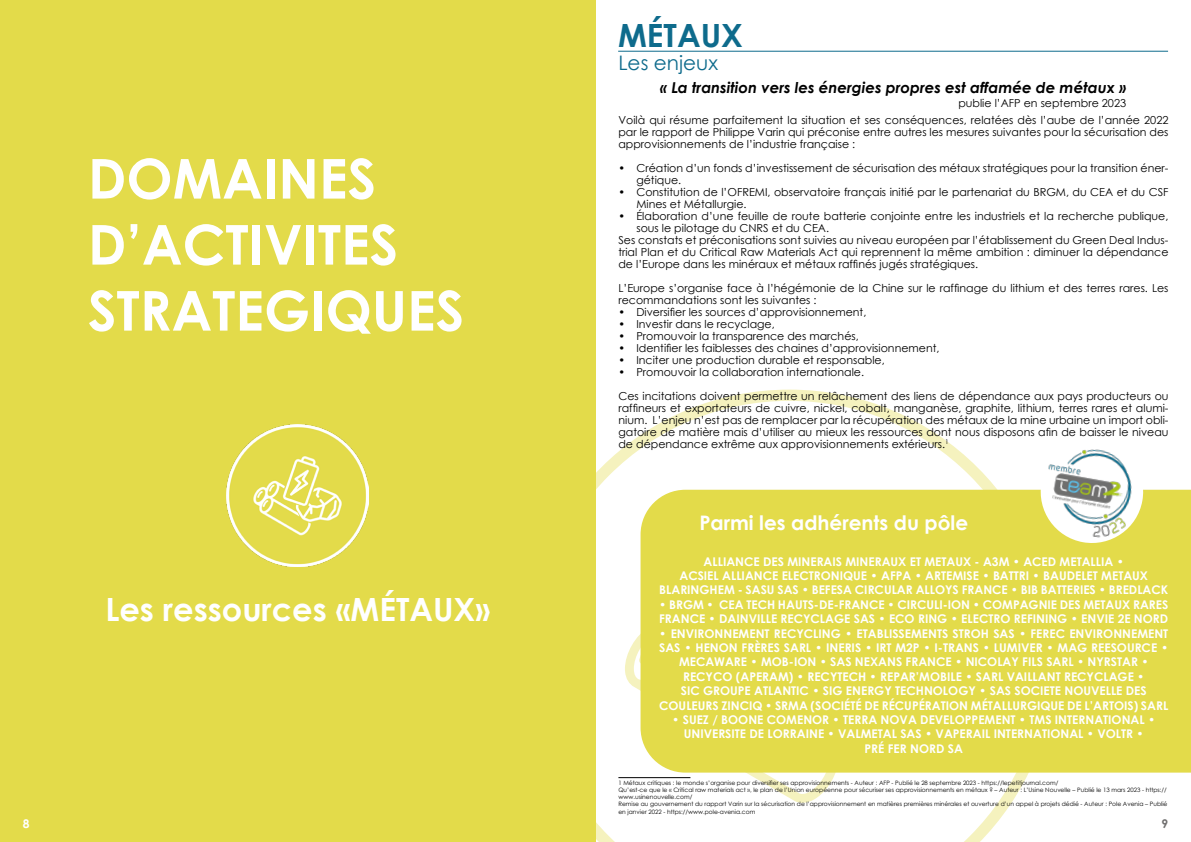
<style>
.page{position:relative;width:1191px;height:842px;background:#fff}
.page>*{position:absolute;margin:0;border:0;box-sizing:border-box;transform-origin:0 0}
.t1{font:700 55px/66px "Century Gothic";color:#fff}
.t2{font:700 32px "Century Gothic";color:#fff}
.t3{font:700 32px "Century Gothic";color:#0e6b8c}
.t4{font:700 20px "Century Gothic";color:#fff}
.t5{font:20px "Century Gothic";color:#0e6b8c}
.t6{font:italic 700 15px "Century Gothic";color:#000}
.t7{font:700 12px/14.4px "Century Gothic";color:#fff;text-align:center}
.t8{font:700 12px "Century Gothic";color:#706f6f}
.t9{font:11px/12px "Century Gothic";color:#000}
.t10{font:6px/7.2px "Century Gothic";color:#000}
</style>
<div class="page">
<svg style="left:595px;top:390px;width:441px;height:452px"></svg>
<svg style="left:625px;top:507px;width:329px;height:297px"></svg>
<hr style="left:618px;top:777px;width:72px;height:1px;background:#000">
<div style="left:640px;top:490px;width:551px;height:283px;background:#e3db4a"></div>
<div style="left:0;top:0;width:595px;height:842px;background:#e3db4a"></div>
<svg style="left:1036px;top:489px;width:111px;height:58px"></svg>
<img style="left:1038px;top:449px;width:105px;height:92px">
<img style="left:227px;top:425px;width:142px;height:142px">
<hr style="left:618px;top:51px;width:550px;height:1px;background:#0e6b8c">
<h2 class="t3" style="left:618px;top:11px;width:126px">MÉTAUX</h2>
<h3 class="t5" style="left:618px;top:49px;width:101px">Les enjeux</h3>
<h1 class="t1" style="left:88px;top:143px;width:378px">DOMAINES<br>D’ACTIVITES<br>STRATEGIQUES</h1>
<h2 class="t2" style="left:105px;top:585px;width:386px">Les ressources «MÉTAUX»</h2>
<h3 class="t6" style="left:660px;top:76px;width:467px">« La transition vers les énergies propres est affamée de métaux »</h3>
<p class="t9" style="left:958px;top:97px;width:169px">publie l’AFP en septembre 2023</p>
<p class="t9" style="left:618px;top:113px;width:551px;text-align:justify">Voilà qui résume parfaitement la situation et ses conséquences, relatées dès l’aube de l’année 2022 par le rapport de Philippe Varin qui préconise entre autres les mesures suivantes pour la sécurisation des approvisionnements de l’industrie française :</p>
<p class="t9" style="left:636px;top:161px;width:533px;text-indent:-18px">• Création d’un fonds d’investissement de sécurisation des métaux stratégiques pour la transition éner&shy;gétique.</p>
<p class="t9" style="left:636px;top:185px;width:533px;text-indent:-18px">• Constitution de l’OFREMI, observatoire français initié par le partenariat du BRGM, du CEA et du CSF<br>Mines et Métallurgie.</p>
<p class="t9" style="left:618px;top:209px;width:551px">• Élaboration d’une feuille de route batterie conjointe entre les industriels et la recherche publique,</p>
<p class="t9" style="left:636px;top:221px;width:194px">sous le pilotage du CNRS et du CEA.</p>
<p class="t9" style="left:618px;top:233px;width:551px">Ses constats et préconisations sont suivies au niveau européen par l’établissement du Green Deal Indus-</p>
<p class="t9" style="left:618px;top:245px;width:551px">trial Plan et du Critical Raw Materials Act qui reprennent la même ambition : diminuer la dépendance</p>
<p class="t9" style="left:618px;top:257px;width:361px">de l’Europe dans les minéraux et métaux raffinés jugés stratégiques.</p>
<p class="t9" style="left:618px;top:281px;width:551px">L’Europe s’organise face à l’hégémonie de la Chine sur le raffinage du lithium et des terres rares. Les recommandations sont les suivantes :</p>
<p class="t9" style="left:618px;top:305px;width:249px">• Diversifier les sources d’approvisionnement,</p>
<p class="t9" style="left:618px;top:317px;width:158px">• Investir dans le recyclage,</p>
<p class="t9" style="left:618px;top:329px;width:242px">• Promouvoir la transparence des marchés,</p>
<p class="t9" style="left:618px;top:341px;width:322px">• Identifier les faiblesses des chaines d’approvisionnement,</p>
<p class="t9" style="left:618px;top:353px;width:268px">• Inciter une production durable et responsable,</p>
<p class="t9" style="left:618px;top:359px;width:551px;line-height:24px">• Promouvoir la collaboration internationale.<br>Ces incitations doivent permettre un relâchement des liens de dépendance aux pays producteurs ou</p>
<p class="t9" style="left:618px;top:401px;width:551px;text-align:justify">raffineurs et exportateurs de cuivre, nickel, cobalt, manganèse, graphite, lithium, terres rares et alumi&shy;nium. L’enjeu n’est pas de remplacer par la récupération des métaux de la mine urbaine un import obli&shy;gatoire de matière mais d’utiliser au mieux les ressources dont nous disposons afin de baisser le niveau de dépendance extrême aux approvisionnements extérieurs.<sup>1</sup></p>
<h3 class="t4" style="left:699px;top:508px;width:270px">Parmi les adhérents du pôle</h3>
<p class="t7" style="left:659px;top:553px;width:510px">ALLIANCE DES MINERAIS MINERAUX ET METAUX - A3M • ACED METALLIA •<br>ACSIEL ALLIANCE ELECTRONIQUE • AFPA • ARTEMISE • BATTRI • BAUDELET METAUX<br>BLARINGHEM - SASU SAS • BEFESA CIRCULAR ALLOYS FRANCE • BIB BATTERIES • BREDLACK</p>
<p class="t7" style="left:659px;top:597px;width:510px;text-align:left">• BRGM • CEA TECH HAUTS-DE-FRANCE • CIRCULI-ION • COMPAGNIE DES METAUX RARES<br>FRANCE • DAINVILLE RECYCLAGE SAS • ECO RING • ELECTRO REFINING • ENVIE 2E NORD</p>
<p class="t7" style="left:659px;top:625px;width:510px">• ENVIRONNEMENT RECYCLING • ETABLISSEMENTS STROH SAS • FEREC ENVIRONNEMENT SAS • HENON FRÈRES SARL • INERIS • IRT M2P • I-TRANS • LUMIVER • MAG REESOURCE • MECAWARE • MOB-ION • SAS NEXANS FRANCE • NICOLAY FILS SARL • NYRSTAR • RECYCO (APERAM) • RECYTECH • REPAR’MOBILE • SARL VAILLANT RECYCLAGE •<br>SIC GROUPE ATLANTIC • SIG ENERGY TECHNOLOGY • SAS SOCIETE NOUVELLE DES COULEURS ZINCIQ • SRMA (SOCIÉTÉ DE RÉCUPÉRATION MÉTALLURGIQUE DE L’ARTOIS) SARL</p>
<p class="t7" style="left:672px;top:712px;width:484px">• SUEZ / BOONE COMENOR • TERRA NOVA DEVELOPPEMENT • TMS INTERNATIONAL •<br>UNIVERSITE DE LORRAINE • VALMETAL SAS • VAPERAIL INTERNATIONAL • VOLTR •<br>PRÉ FER NORD SA</p>
<p class="t10" style="left:618px;top:779px;width:550px">1 Métaux critiques : le monde s’organise pour diversifier ses approvisionnements - Auteur : AFP - Publié le 28 septembre 2023 - https://lepetitjournal.com/<br>Qu’est-ce que le « Critical raw materials act », le plan de l’Union européenne pour sécuriser ses approvisionnements en métaux ? – Auteur : L’Usine Nouvelle – Publié le 13 mars 2023 - https:// www.usinenouvelle.com/<br>Remise au gouvernement du rapport Varin sur la sécurisation de l’approvisionnement en matières premières minérales et ouverture d’un appel à projets dédié - Auteur : Pole Avenia – Publié en janvier 2022 - https://www.pole-avenia.com</p>
<p class="t7" style="left:23px;top:816px;width:8px">8</p>
<p class="t8" style="left:1161px;top:815px;width:8px">9</p>
</div>
